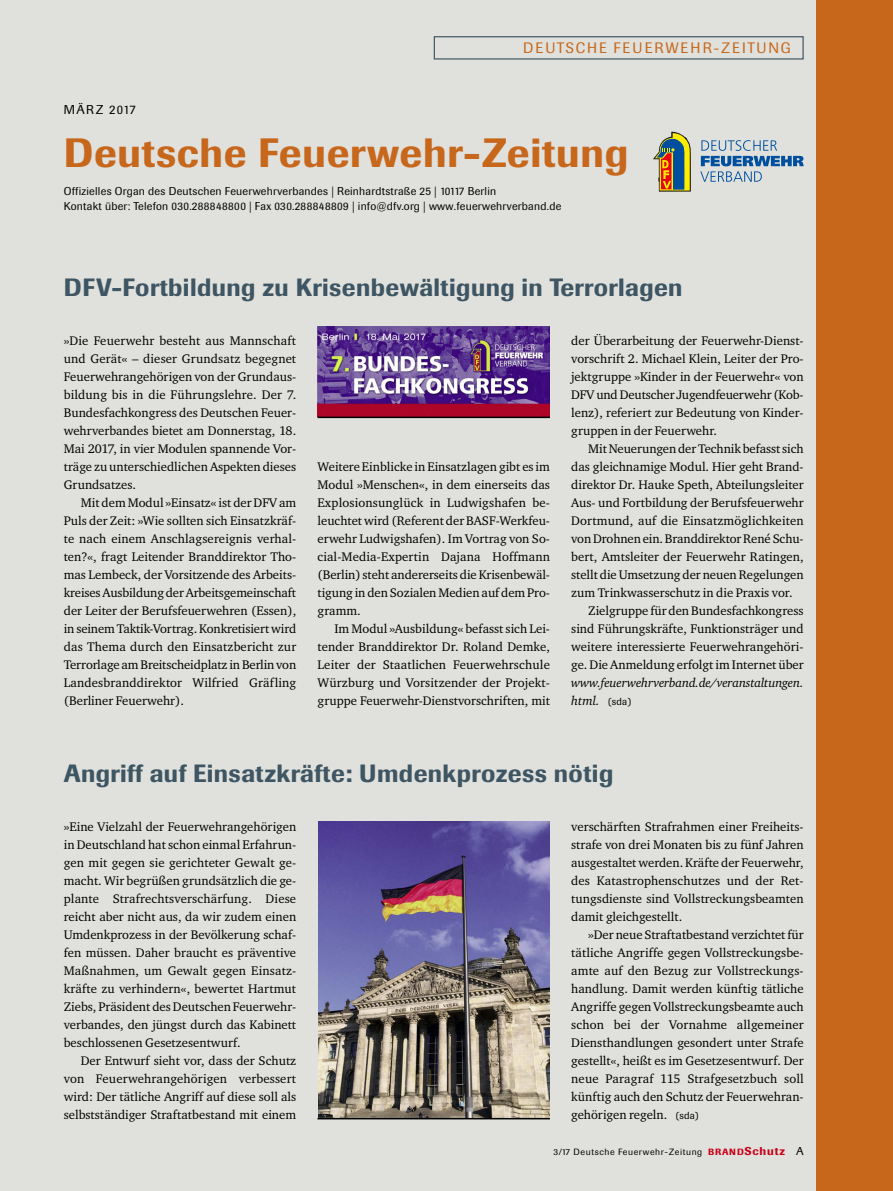
<style>
.page{position:relative;width:893px;height:1191px;background:#e0e1dc}
.page>*{position:absolute;margin:0;border:0;box-sizing:border-box;transform-origin:0 0}
.t1{font:500 40.5px "Supersonic BSK";letter-spacing:.02em;color:#c7671c}
.t2{font:500 24.75px "Supersonic BSK";letter-spacing:.02em;color:#3e5563}
.t3{font:15px "Supersonic BSK";letter-spacing:.13em;color:#c7671c}
.t4{font:12.75px/18px "Charter ITC";color:#000;text-align:justify}
.t5{font:italic 12.75px/18px "Charter ITC";letter-spacing:-.01em;color:#000}
.t6{font:12.75px "Supersonic BSK";letter-spacing:.11em;color:#000}
.t7{font:11.25px/15px "Supersonic BSK";letter-spacing:.02em;color:#000}
.t8{font:9px "Supersonic BSK";letter-spacing:.06em;color:#000}
.s1{font-family:"Supersonic BSK";font-style:normal;font-size:10.2px}
.s2{font-family:"Supersonic BSK";font-size:10.2px}
.s3{font-weight:500;color:#ca0016}
.s4{font-weight:500;font-size:11.25px;color:#ca0016}
.s5{font-size:11.25px}
</style>
<div class="page">
<div style="left:434px;top:36px;width:370px;height:24px;border:1px solid #3e5563"></div>
<div style="left:816px;top:0;width:77px;height:1191px;background:#c7671c"></div>
<svg style="left:653px;top:132px;width:38px;height:60px"></svg>
<svg style="left:700px;top:140px;width:104px;height:42px"></svg>
<img style="left:317px;top:327px;width:233px;height:89px">
<img style="left:318px;top:821px;width:232px;height:297px">
<hr style="left:317px;top:1118px;width:233px;height:1px;background:#000">
<hr style="left:317px;top:416px;width:233px;height:2px;background:#000">
<p class="t3" style="left:523px;top:39px;width:269px">DEUTSCHE FEUERWEHR-ZEITUNG</p>
<p class="t6" style="left:64px;top:103px;width:74px">MÄRZ 2017</p>
<h1 class="t1" style="left:64px;top:130px;width:566px">Deutsche Feuerwehr-Zeitung</h1>
<p class="t7" style="left:64px;top:184px;width:499px">Offizielles Organ des Deutschen Feuerwehrverbandes | Reinhardtstraße 25 | 10117 Berlin<br>Kontakt über: Telefon 030.288848800 | Fax 030.288848809 | info@dfv.org | www.feuerwehrverband.de</p>
<h2 class="t2" style="left:64px;top:274px;width:620px">DFV-Fortbildung zu Krisenbewältigung in Terrorlagen</h2>
<p class="t4" style="left:64px;top:331px;width:234px">»Die Feuerwehr besteht aus Mannschaft und Gerät« – dieser Grundsatz begegnet Feuerwehrangehörigen von der Grundaus&shy;bildung bis in die Führungslehre. Der 7.<br>Bundesfachkongress des Deutschen Feuer&shy;wehrverbandes bietet am Donnerstag, 18.<br>Mai 2017, in vier Modulen spannende Vor&shy;träge zu unterschiedlichen Aspekten dieses Grundsatzes.</p>
<p class="t4" style="left:64px;top:493px;width:234px;text-indent:17px">Mit dem Modul »Einsatz« ist der DFV am Puls der Zeit: »Wie sollten sich Einsatzkräf&shy;te nach einem Anschlagsereignis verhal&shy;ten?«, fragt Leitender Branddirektor Tho&shy;mas Lembeck, der Vorsitzende des Arbeits&shy;kreises Ausbildung der Arbeitsgemeinschaft der Leiter der Berufsfeuerwehren (Essen), in seinem Taktik-Vortrag. Konkretisiert wird das Thema durch den Einsatzbericht zur Terrorlage am Breitscheidplatz in Berlin von Landesbranddirektor Wilfried Gräfling (Berliner Feuerwehr).</p>
<p class="t4" style="left:571px;top:331px;width:234px">der Überarbeitung der Feuerwehr-Dienst&shy;vorschrift 2. Michael Klein, Leiter der Pro&shy;jektgruppe »Kinder in der Feuerwehr« von DFV und Deutscher Jugendfeuerwehr (Kob&shy;lenz), referiert zur Bedeutung von Kinder&shy;gruppen in der Feuerwehr.</p>
<p class="t4" style="left:588px;top:439px;width:217px">Mit Neuerungen der Technik befasst sich</p>
<p class="t4" style="left:571px;top:457px;width:234px">das gleichnamige Modul. Hier geht Brand-</p>
<p class="t4" style="left:571px;top:475px;width:234px">direktor Dr. Hauke Speth, Abteilungsleiter</p>
<p class="t4" style="left:571px;top:493px;width:234px">Aus- und Fortbildung der Berufsfeuerwehr</p>
<p class="t4" style="left:571px;top:511px;width:234px">Dortmund, auf die Einsatzmöglichkeiten</p>
<p class="t4" style="left:571px;top:529px;width:234px">von Drohnen ein. Branddirektor René Schu-</p>
<p class="t4" style="left:571px;top:547px;width:234px">bert, Amtsleiter der Feuerwehr Ratingen,</p>
<p class="t4" style="left:571px;top:565px;width:234px">stellt die Umsetzung der neuen Regelungen</p>
<p class="t4" style="left:571px;top:583px;width:223px">zum Trinkwasserschutz in die Praxis vor.</p>
<p class="t4" style="left:588px;top:601px;width:217px">Zielgruppe für den Bundesfachkongress</p>
<p class="t4" style="left:571px;top:619px;width:234px">sind Führungskräfte, Funktionsträger und</p>
<p class="t4" style="left:571px;top:637px;width:234px">weitere interessierte Feuerwehrangehöri-</p>
<p class="t4" style="left:571px;top:655px;width:234px">ge. Die Anmeldung erfolgt im Internet über</p>
<p class="t5" style="left:571px;top:673px;width:234px">www.feuerwehrverband.de/veranstaltungen. html. <span class="s1">(sda)</span></p>
<p class="t4" style="left:317px;top:457px;width:234px">Weitere Einblicke in Einsatzlagen gibt es im Modul »Menschen«, in dem einerseits das Explosionsunglück in Ludwigshafen be&shy;leuchtet wird (Referent der BASF-Werkfeu&shy;erwehr Ludwigshafen). Im Vortrag von So&shy;cial-Media-Expertin Dajana Hoffmann (Berlin) steht andererseits die Krisenbewäl&shy;tigung in den Sozialen Medien auf dem Pro&shy;gramm.</p>
<p class="t4" style="left:317px;top:619px;width:234px;text-indent:17px">Im Modul »Ausbildung« befasst sich Lei&shy;tender Branddirektor Dr. Roland Demke, Leiter der Staatlichen Feuerwehrschule Würzburg und Vorsitzender der Projekt&shy;gruppe Feuerwehr-Dienstvorschriften, mit</p>
<h2 class="t2" style="left:64px;top:760px;width:551px">Angriff auf Einsatzkräfte: Umdenkprozess nötig</h2>
<p class="t4" style="left:64px;top:817px;width:234px">»Eine Vielzahl der Feuerwehrangehörigen in Deutschland hat schon einmal Erfahrun&shy;gen mit gegen sie gerichteter Gewalt ge&shy;macht. Wir begrüßen grundsätzlich die ge&shy;plante Strafrechtsverschärfung. Diese reicht aber nicht aus, da wir zudem einen Umdenkprozess in der Bevölkerung schaf&shy;fen müssen. Daher braucht es präventive Maßnahmen, um Gewalt gegen Einsatz&shy;kräfte zu verhindern«, bewertet Hartmut Ziebs, Präsident des Deutschen Feuerwehr&shy;verbandes, den jüngst durch das Kabinett beschlossenen Gesetzesentwurf.</p>
<p class="t4" style="left:64px;top:1051px;width:234px;text-indent:17px">Der Entwurf sieht vor, dass der Schutz von Feuerwehrangehörigen verbessert wird: Der tätliche Angriff auf diese soll als selbstständiger Straftatbestand mit einem</p>
<p class="t4" style="left:571px;top:817px;width:234px">verschärften Strafrahmen einer Freiheits&shy;strafe von drei Monaten bis zu fünf Jahren ausgestaltet werden. Kräfte der Feuerwehr, des Katastrophenschutzes und der Ret&shy;tungsdienste sind Vollstreckungsbeamten damit gleichgestellt.</p>
<p class="t4" style="left:571px;top:925px;width:234px;text-indent:17px">»Der neue Straftatbestand verzichtet für tätliche Angriffe gegen Vollstreckungsbe&shy;amte auf den Bezug zur Vollstreckungs&shy;handlung. Damit werden künftig tätliche Angriffe gegen Vollstreckungsbeamte auch schon bei der Vornahme allgemeiner Diensthandlungen gesondert unter Strafe gestellt«, heißt es im Gesetzesentwurf. Der neue Paragraf 115 Strafgesetzbuch soll künftig auch den Schutz der Feuerwehran&shy;gehörigen regeln. <span class="s2">(sda)</span></p>
<p class="t8" style="left:553px;top:1146px;width:252px">3/17 Deutsche Feuerwehr-Zeitung <span class="s3">BRAND</span><span class="s4">Schutz</span> <span class="s5">A</span></p>
</div>
